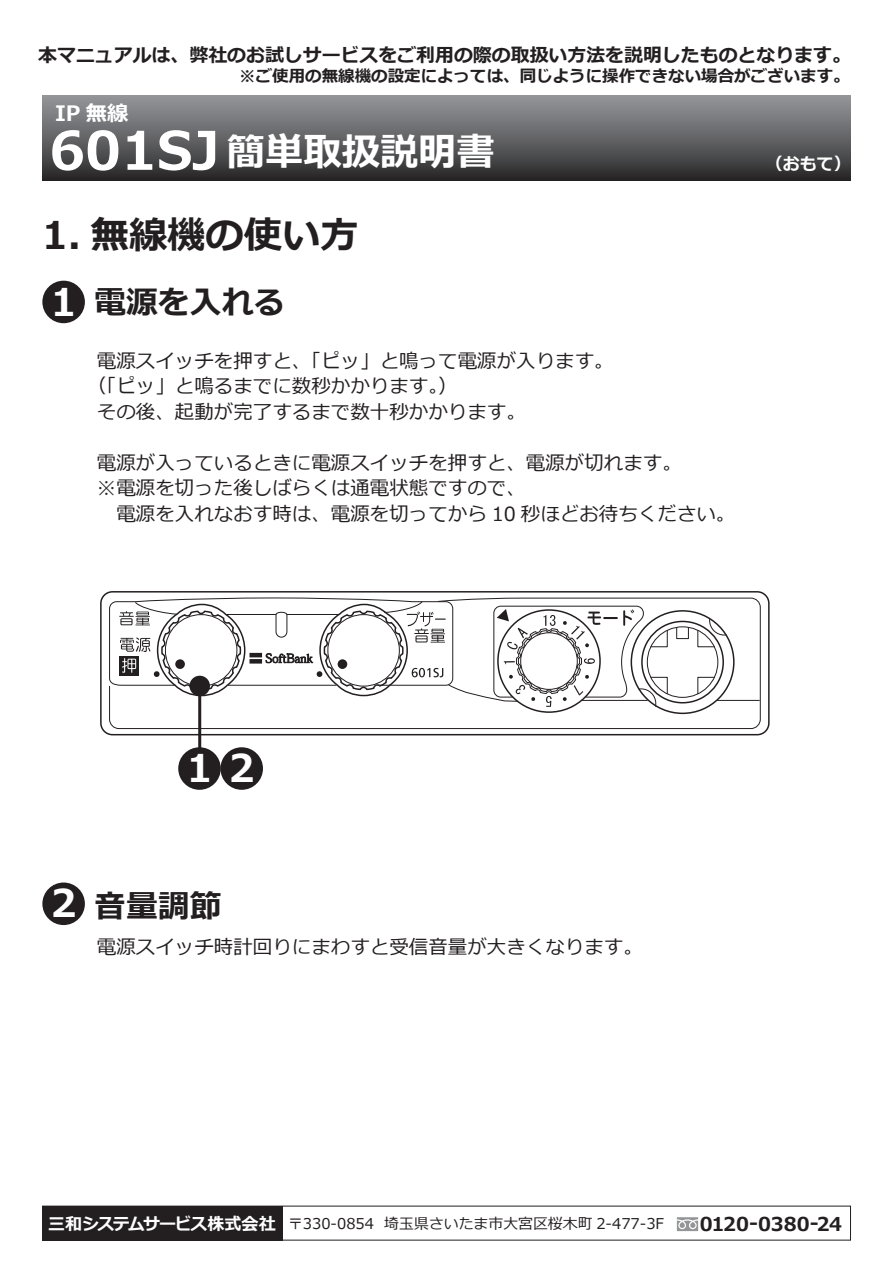
<style>
.page{position:relative;width:893px;height:1263px;background:#fff}
.page>*{position:absolute;margin:0;border:0;box-sizing:border-box;transform-origin:0 0}
.t1{font:700 38.25px "Meiryo";color:#fff}
.t2{font:700 38.25px "Meiryo";color:#231f20}
.t3{font:700 31.95px "Meiryo";color:#231f20}
.t4{font:700 21.3px "Meiryo";color:#fff}
.t5{font:19.5px/25.5px "Meiryo";color:#231f20}
.t6{font:700 19.2px "Meiryo";color:#231f20}
.t7{font:700 18.9px "Meiryo";color:#231f20}
.t8{font:700 16.95px "Meiryo";color:#fff}
.t9{font:700 16.5px "Meiryo";color:#231f20}
.t10{font:14.85px "Meiryo";color:#231f20}
.s1{font-size:52.95px}
.s2{font-size:38.25px;color:#fff}
.s3{font-weight:700;font-size:16.95px;color:#fff}
</style>
<div class="page">
<div style="left:43px;top:95px;width:808px;height:85px;background:linear-gradient(to bottom,#97999d,#2b2a2b)"></div>
<div style="left:42px;top:281px;width:43px;height:42px;background:#231f20;border-radius:50%"></div>
<div style="left:42px;top:882px;width:43px;height:43px;background:#231f20;border-radius:50%"></div>
<div style="left:220px;top:747px;width:43px;height:43px;background:#231f20;border-radius:50%"></div>
<svg style="left:677px;top:1217px;width:21px;height:14px"></svg>
<div style="left:43px;top:1206px;width:240px;height:34px;background:#231f20"></div>
<div style="left:42px;top:1206px;width:809px;height:34px;border:1px solid #231f20"></div>
<div style="left:100px;top:591px;width:670px;height:144px;border:2px solid #231f20;border-radius:12px"></div>
<svg style="left:109px;top:597px;width:652px;height:132px"></svg>
<hr style="left:717px;top:700px;width:42px;height:1px;background:#231f20">
<svg style="left:109px;top:597px;width:559px;height:110px"></svg>
<div style="left:189px;top:676px;width:21px;height:20px;background:#231f20;border-radius:50%"></div>
<hr style="left:198px;top:686px;width:3px;height:92px;background:#231f20">
<div style="left:178px;top:747px;width:43px;height:43px;background:#231f20;border-radius:50%"></div>
<p class="t7" style="left:38px;top:42px;width:814px">本マニュアルは、弊社のお試しサービスをご利用の際の取扱い方法を説明したものとなります。</p>
<p class="t9" style="left:239px;top:65px;width:612px">※ご使用の無線機の設定によっては、同じように操作できない場合がございます。</p>
<p class="t4" style="left:55px;top:98px;width:75px">IP 無線</p>
<h1 class="t1" style="left:49px;top:125px;width:447px"><span class="s1">601SJ</span> 簡単取扱説明書</h1>
<h1 class="t2" style="left:42px;top:208px;width:318px">1. 無線機の使い方</h1>
<h2 class="t3" style="left:50px;top:280px;width:236px"><span class="s2">1</span> 電源を入れる</h2>
<p class="t5" style="left:97px;top:349px;width:518px">電源スイッチを押すと、「ピッ」と鳴って電源が入ります。</p>
<p class="t5" style="left:87px;top:375px;width:372px">（「ピッ」と鳴るまでに数秒かかります。）</p>
<p class="t5" style="left:97px;top:400px;width:431px">その後、起動が完了するまで数十秒かかります。</p>
<p class="t5" style="left:97px;top:451px;width:640px">電源が入っているときに電源スイッチを押すと、電源が切れます。<br>※電源を切った後しばらくは通電状態ですので、<br>　電源を入れなおす時は、電源を切ってから 10 秒ほどお待ちください。</p>
<p class="t8" style="left:766px;top:152px;width:87px">（おもて）</p>
<h1 class="t1" style="left:186px;top:741px;width:70px">1 2</h1>
<h1 class="t1" style="left:51px;top:876px;width:27px">2</h1>
<h2 class="t3" style="left:94px;top:884px;width:129px">音量調節</h2>
<p class="t5" style="left:97px;top:935px;width:548px">電源スイッチ時計回りにまわすと受信音量が大きくなります。</p>
<p class="t10" style="left:48px;top:1213px;width:617px"><span class="s3">三和システムサービス株式会社</span> 〒330-0854 埼玉県さいたま市大宮区桜木町 2-477-3F</p>
<p class="t6" style="left:700px;top:1210px;width:144px">0120-0380-24</p>
</div>
